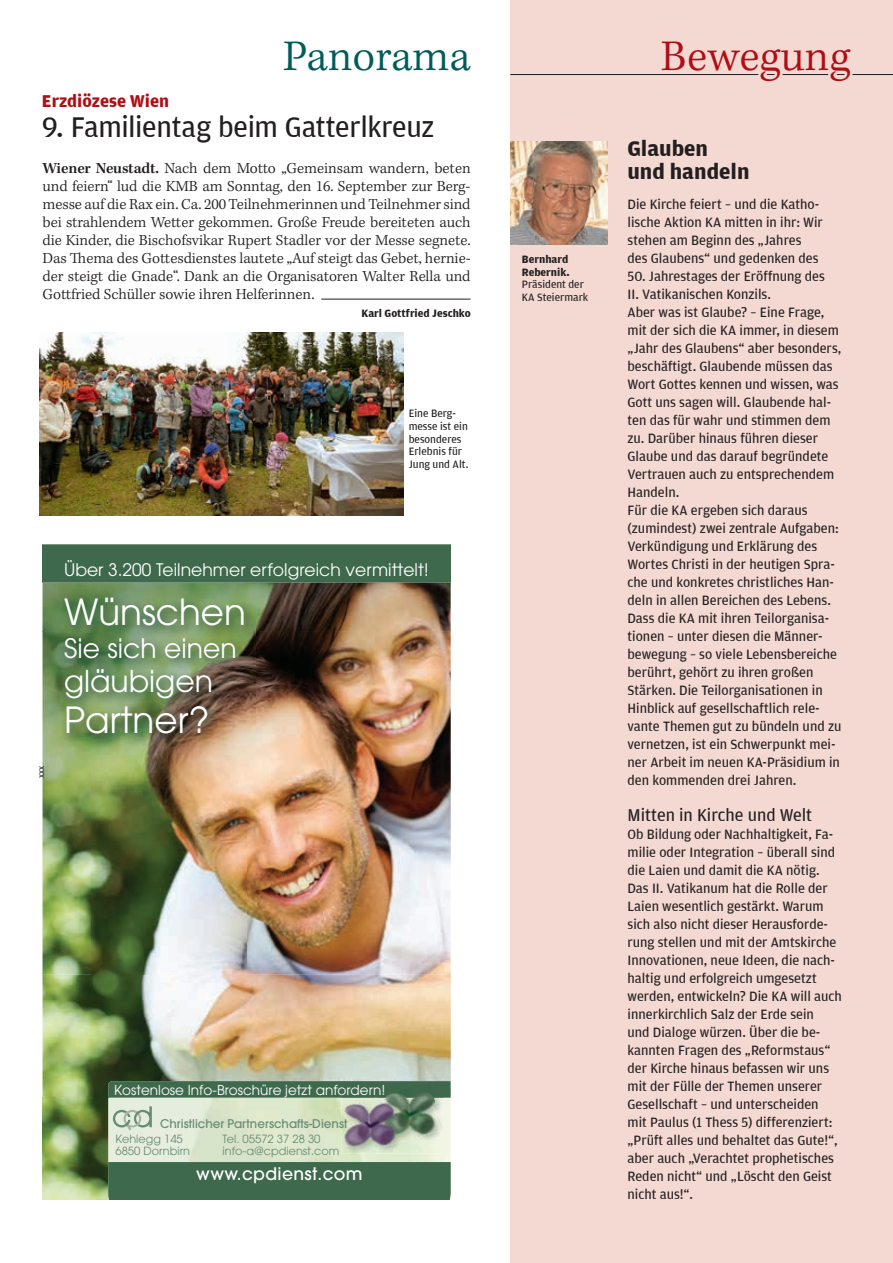
<style>
.page{position:relative;width:893px;height:1263px;background:#fff}
.page>*{position:absolute;margin:0;border:0;box-sizing:border-box;transform-origin:0 0}
.t1{font:45px "Kepler Std Light Capt";letter-spacing:.005em;color:#b00d15}
.t2{font:45px "Kepler Std Light Capt";color:#005c5a}
.t3{font:35.85px "Avant Garde";color:#fff}
.t4{font:30px "Amplitude";letter-spacing:-.01em;color:#231f20}
.t5{font:30px "Avant Garde";color:#fff}
.t6{font:26.7px "Avant Garde";color:#fff}
.t7{font:700 22.5px/22.5px "Amplitude";color:#231f20}
.t8{font:18px "Amplitude";color:#231f20}
.t9{font:700 18px "Amplitude";color:#b00d15}
.t10{font:17.25px "Avant Garde";color:#fff}
.t11{font:500 17.25px "Avant Garde";letter-spacing:.02em;color:#fff}
.t12{font:15.75px/18px "Kepler Std Light Capt";letter-spacing:-.005em;color:#231f20;text-align:justify}
.t13{font:14.25px/18px "Amplitude";color:#231f20}
.t14{font:13.65px "Avant Garde";color:#fff}
.t15{font:500 12px "Avant Garde";color:#678b74}
.t16{font:11.25px/12.8px "Amplitude";color:#231f20}
.t17{font:11.25px/12px "Avant Garde";color:#678b74}
.t18{font:700 11.25px/12.8px "Amplitude";color:#231f20}
.t19{font:9px "Amplitude";color:#231f20}
.s1{font-family:"Kepler Std";font-weight:600}
.s2{color:#fdfefe}
</style>
<div class="page">
<div style="left:511px;top:0;width:382px;height:1263px;background:#f4d9d2"></div>
<hr style="left:510px;top:74px;width:383px;height:1px;background:#231f20">
<img style="left:510px;top:141px;width:98px;height:104px">
<img style="left:401px;top:975px;width:50px;height:106px">
<img style="left:43px;top:975px;width:358px;height:122px">
<img style="left:43px;top:1097px;width:408px;height:102px">
<div style="left:43px;top:544px;width:408px;height:39px;background:#3f694d"></div>
<div style="left:108px;top:1162px;width:343px;height:37px;background:#3f694d"></div>
<img style="left:124px;top:1127px;width:17px;height:3px">
<svg style="left:113px;top:1106px;width:39px;height:21px"></svg>
<img style="left:342px;top:1099px;width:101px;height:8px">
<img style="left:336px;top:1107px;width:107px;height:49px">
<svg style="left:108px;top:1081px;width:343px;height:18px;background:#4b7257"></svg>
<svg style="left:339px;top:1119px;width:8px;height:9px"></svg>
<img style="left:43px;top:583px;width:408px;height:48px">
<img style="left:43px;top:631px;width:48px;height:344px">
<img style="left:246px;top:631px;width:205px;height:344px">
<img style="left:91px;top:746px;width:155px;height:229px">
<img style="left:57px;top:591px;width:198px;height:155px">
<img style="left:40px;top:333px;width:363px;height:182px">
<hr style="left:321px;top:299px;width:150px;height:1px;background:#231f20">
<h1 class="t2" style="left:283px;top:30px;width:189px">Panorama</h1>
<p class="t9" style="left:42px;top:91px;width:129px">Erzdiözese Wien</p>
<h3 class="t4" style="left:42px;top:110px;width:394px">9. Familientag beim Gatterlkreuz</h3>
<p class="t12" style="left:43px;top:160px;width:430px"><span class="s1">Wiener Neustadt.</span> Nach dem Motto „Gemeinsam wandern, beten und feiern“ lud die KMB am Sonntag, den 16. September zur Berg&shy;messe auf die Rax ein. Ca. 200 Teilnehmerinnen und Teilnehmer sind bei strahlendem Wetter gekommen. Große Freude bereiteten auch die Kinder, die Bischofsvikar Rupert Stadler vor der Messe segnete.<br>Das Thema des Gottesdienstes lautete „Auf steigt das Gebet, hernie&shy;der steigt die Gnade“. Dank an die Organisatoren Walter Rella und Gottfried Schüller sowie ihren Helferinnen.</p>
<p class="t18" style="left:362px;top:307px;width:110px">Karl Gottfried Jeschko</p>
<p class="t16" style="left:409px;top:407px;width:61px">Eine Berg&shy;messe ist ein besonderes<br>Erlebnis für<br>Jung und Alt.</p>
<p class="t10" style="left:64px;top:560px;width:366px">Über 3.200 Teilnehmer erfolgreich vermittelt!</p>
<p class="t19" style="left:36px;top:778px;width:14px;rotate:-90deg">xxx</p>
<h2 class="t3" style="left:64px;top:591px;width:183px">Wünschen</h2>
<h3 class="t6" style="left:64px;top:632px;width:174px">Sie sich einen</h3>
<h3 class="t5" style="left:64px;top:663px;width:151px">gläubigen</h3>
<h2 class="t3" style="left:64px;top:698px;width:147px">Partner?</h2>
<p class="t14" style="left:114px;top:1082px;width:273px">Kostenlose Info-Broschüre jetzt anfordern<span class="s2">!</span></p>
<p class="t15" style="left:160px;top:1116px;width:189px">Christlicher Partnerschafts-Dienst</p>
<p class="t11" style="left:196px;top:1163px;width:168px">www.cpdienst.com</p>
<p class="t17" style="left:115px;top:1133px;width:76px">Kehlegg 145<br>6850 Dornbirn</p>
<p class="t17" style="left:223px;top:1132px;width:118px">Tel. 05572 37 28 30 info-a@cpdienst.com</p>
<p class="t18" style="left:522px;top:253px;width:49px">Bernhard<br>Rebernik.</p>
<p class="t16" style="left:522px;top:278px;width:68px">Präsident der<br>KA Steiermark</p>
<h1 class="t1" style="left:661px;top:30px;width:191px">Bewegung</h1>
<h3 class="t7" style="left:627px;top:138px;width:124px">Glauben und handeln</h3>
<p class="t13" style="left:627px;top:195px;width:197px">Die Kirche feiert – und die Katho&shy;lische Aktion KA mitten in ihr: Wir stehen am Beginn des „Jahres des Glaubens“ und gedenken des</p>
<p class="t13" style="left:627px;top:267px;width:215px">50. Jahrestages der Eröffnung des<br>II. Vatikanischen Konzils.<br>Aber was ist Glaube? – Eine Frage, mit der sich die KA immer, in diesem „Jahr des Glaubens“ aber besonders, beschäftigt. Glaubende müssen das Wort Gottes kennen und wissen, was Gott uns sagen will. Glaubende hal&shy;ten das für wahr und stimmen dem zu. Darüber hinaus führen dieser Glaube und das darauf begründete Vertrauen auch zu entsprechendem Handeln.<br>Für die KA ergeben sich daraus (zumindest) zwei zentrale Aufgaben:<br>Verkündigung und Erklärung des Wortes Christi in der heutigen Spra&shy;che und konkretes christliches Han&shy;deln in allen Bereichen des Lebens.<br>Dass die KA mit ihren Teilorganisa&shy;tionen – unter diesen die Männer&shy;bewegung – so viele Lebensbereiche berührt, gehört zu ihren großen Stärken. Die Teilorganisationen in Hinblick auf gesellschaftlich rele&shy;vante Themen gut zu bündeln und zu vernetzen, ist ein Schwerpunkt mei&shy;ner Arbeit im neuen KA-Präsidium in den kommenden drei Jahren.</p>
<p class="t8" style="left:627px;top:805px;width:186px">Mitten in Kirche und Welt</p>
<p class="t13" style="left:627px;top:825px;width:216px">Ob Bildung oder Nachhaltigkeit, Fa&shy;milie oder Integration – überall sind die Laien und damit die KA nötig.<br>Das II. Vatikanum hat die Rolle der Laien wesentlich gestärkt. Warum sich also nicht dieser Herausforde&shy;rung stellen und mit der Amtskirche Innovationen, neue Ideen, die nach&shy;haltig und erfolgreich umgesetzt werden, entwickeln? Die KA will auch innerkirchlich Salz der Erde sein<br>und Dialoge würzen. Über die be&shy;kannten Fragen des „Reformstaus“ der Kirche hinaus befassen wir uns mit der Fülle der Themen unserer Gesellschaft – und unterscheiden<br>mit Paulus (1 Thess 5) differenziert: „Prüft alles und behaltet das Gute!“, aber auch „Verachtet prophetisches Reden nicht“ und „Löscht den Geist nicht aus!“.</p>
</div>
